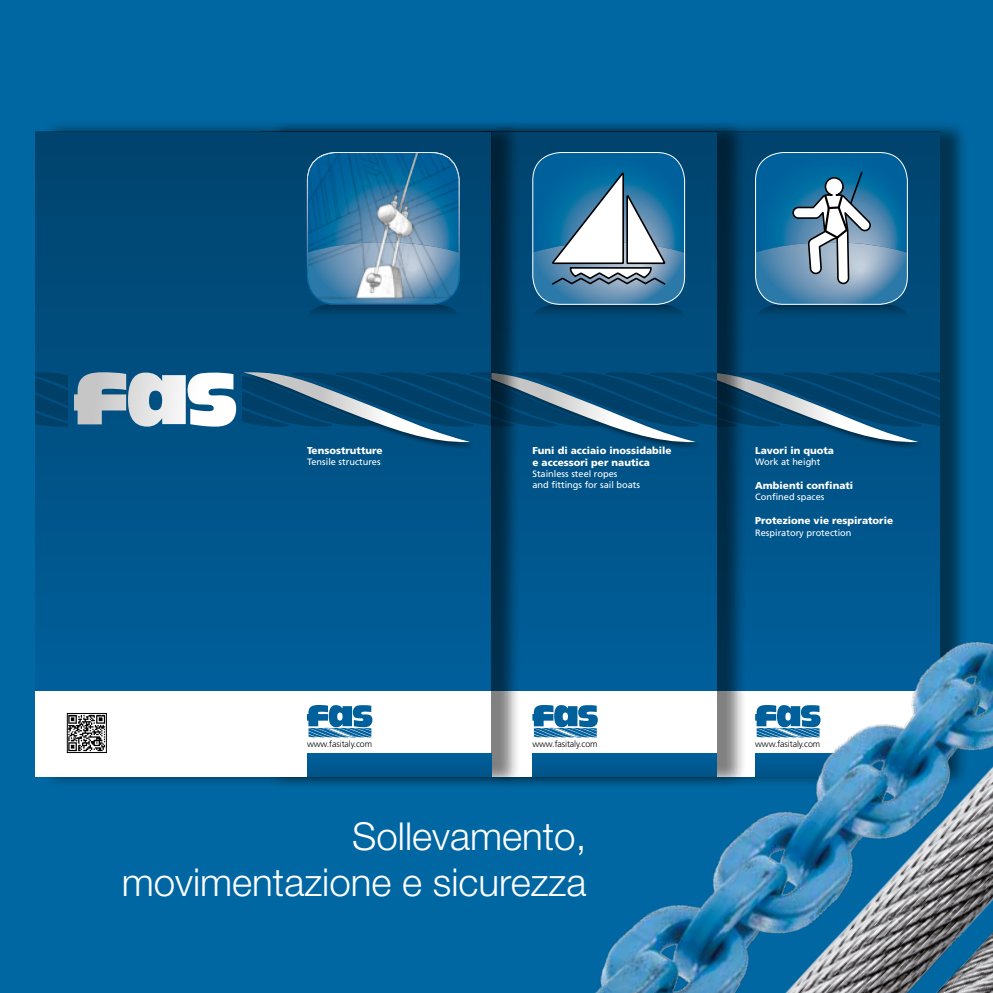
<style>
.page{position:relative;width:993px;height:993px;background:#fff}
.page>*{position:absolute;margin:0;border:0;box-sizing:border-box;transform-origin:0 0}
.t1{font:300 38.5px/46.2px "Helvetica Neue";color:#fff;text-align:right}
.t2{font:900 9.97px/11.9px "Frutiger";color:#fff}
.t3{font:9.28px/11px "Frutiger";color:#fff}
.t4{font:300 8.75px "Frutiger";letter-spacing:-.01em;color:#000}
</style>
<div class="page">
<div style="left:0;top:0;width:992px;height:992px;background:#0067a2"></div>
<div style="left:489px;top:119px;width:480px;height:669px;background:#000;opacity:.5"></div>
<div style="left:483px;top:131px;width:456px;height:559px;background:#004470"></div>
<svg style="left:755px;top:152px;width:153px;height:121px;background:#4885ab"></svg>
<div style="left:267px;top:119px;width:479px;height:669px;background:#000;opacity:.5"></div>
<div style="left:261px;top:131px;width:455px;height:559px;background:#004570"></div>
<svg style="left:532px;top:152px;width:153px;height:121px;background:#5590b3"></svg>
<div style="left:41px;top:119px;width:480px;height:669px;background:#000;opacity:.5"></div>
<div style="left:35px;top:131px;width:456px;height:645px;background:#fff"></div>
<div style="left:35px;top:131px;width:456px;height:559px;background:linear-gradient(to bottom,#00436d,#005e99)"></div>
<svg style="left:307px;top:705px;width:39px;height:32px"></svg>
<div style="left:307px;top:752px;width:184px;height:24px;background:#005a92"></div>
<img style="left:69px;top:715px;width:35px;height:35px">
<div style="left:67px;top:713px;width:39px;height:39px;border:1px solid #000"></div>
<div style="left:243px;top:371px;width:234px;height:79px;background:#005285"></div>
<svg style="left:74px;top:372px;width:162px;height:54px"></svg>
<svg style="left:35px;top:370px;width:32px;height:56px;background:#00426c"></svg>
<svg style="left:242px;top:370px;width:104px;height:73px"></svg>
<svg style="left:306px;top:152px;width:154px;height:167px;background:#3c7ea6"></svg>
<img style="left:346px;top:273px;width:646px;height:719px">
<p class="t2" style="left:307px;top:444px;width:77px">Tensostrutture</p>
<p class="t3" style="left:307px;top:456px;width:75px">Tensile structures</p>
<p class="t2" style="left:532px;top:444px;width:141px">Funi di acciaio inossidabile e accessori per nautica</p>
<p class="t3" style="left:532px;top:468px;width:109px">Stainless steel ropes<br>and fittings for sail boats</p>
<p class="t2" style="left:755px;top:444px;width:80px">Lavori in quota</p>
<p class="t3" style="left:755px;top:456px;width:67px">Work at height</p>
<p class="t2" style="left:755px;top:479px;width:99px">Ambienti confinati</p>
<p class="t3" style="left:755px;top:491px;width:71px">Confined spaces</p>
<p class="t2" style="left:755px;top:515px;width:139px">Protezione vie respiratorie</p>
<p class="t3" style="left:755px;top:526px;width:98px">Respiratory protection</p>
<p class="t4" style="left:307px;top:739px;width:67px">www.fasitaly.com</p>
<p class="t4" style="left:532px;top:739px;width:67px">www.fasitaly.com</p>
<p class="t4" style="left:755px;top:739px;width:67px">www.fasitaly.com</p>
<h1 class="t1" style="left:122px;top:811px;width:466px">Sollevamento, movimentazione e sicurezza</h1>
</div>
